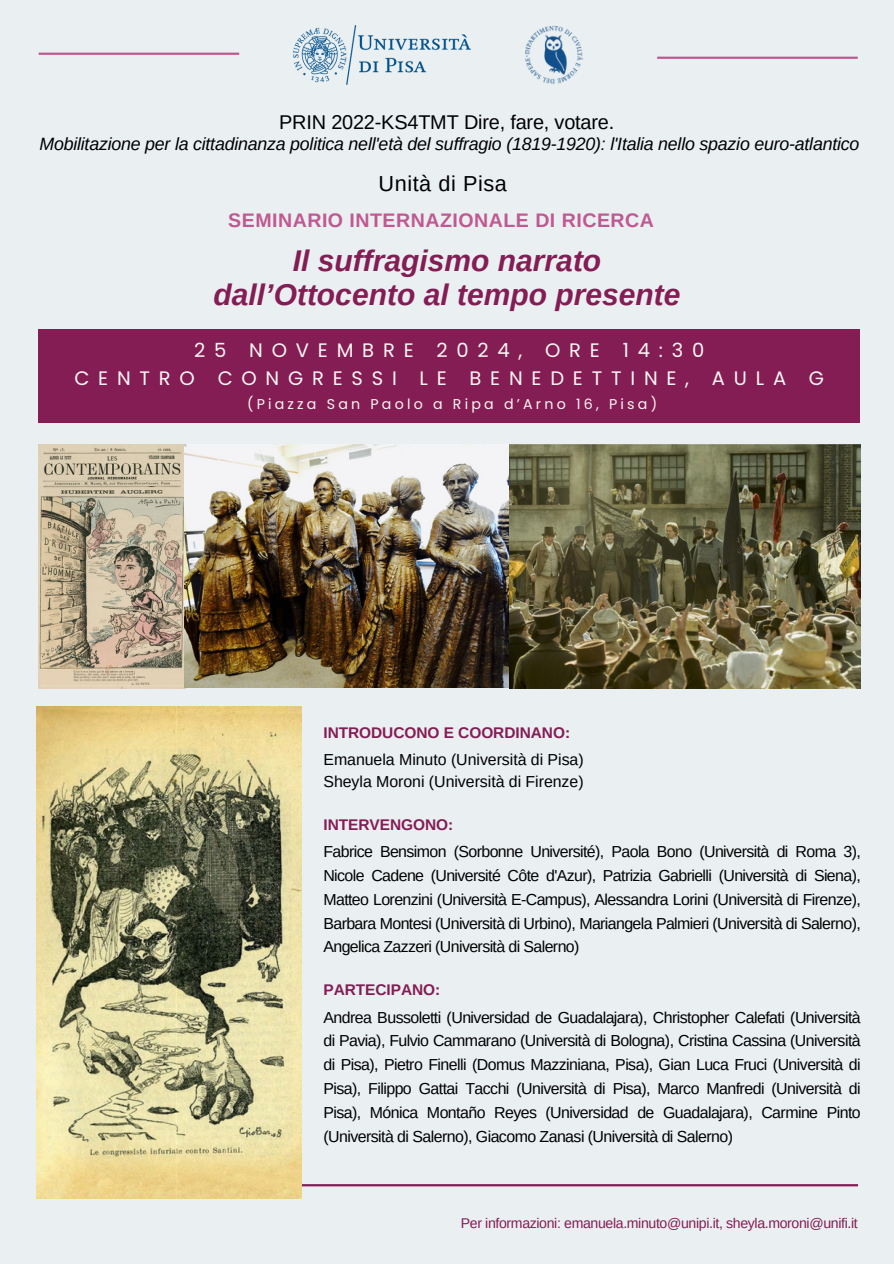
<style>
.page{position:relative;width:894px;height:1264px;background:#fff}
.page>*{position:absolute;margin:0;border:0;box-sizing:border-box;transform-origin:0 0}
.t1{font:italic 700 30px/33.8px "Arimo";color:#831d54;text-align:center}
.t2{font:21.75px "Arimo";letter-spacing:.025em;color:#000}
.t3{font:19.95px "Arimo";letter-spacing:-.01em;color:#000}
.t4{font:19.5px/27.2px "Poppins";letter-spacing:.45em;color:#fdf6f2;text-align:center}
.t5{font:700 19.5px "Arimo";letter-spacing:.025em;color:#c05991}
.t6{font:italic 17.85px "Arimo";letter-spacing:-.01em;color:#000}
.t7{font:15.9px/23.9px "Arimo";letter-spacing:-.035em;color:#000;text-align:justify}
.t8{font:15.9px "Arimo";letter-spacing:-.005em;color:#000}
.t9{font:700 15.45px "Arimo";letter-spacing:-.005em;color:#831d54}
.t10{font:14.25px "Poppins";letter-spacing:.225em;color:#fdf6f2}
.t11{font:14.1px "Arimo";letter-spacing:-.025em;color:#831d54}
</style>
<div class="page">
<div style="left:0;top:0;width:893px;height:1263px;background:#eaeff2"></div>
<div style="left:38px;top:329px;width:821px;height:94px;background:#831d54"></div>
<hr style="left:657px;top:57px;width:200px;height:2px;background:#c05991">
<img style="left:294px;top:25px;width:176px;height:60px">
<img style="left:525px;top:25px;width:58px;height:59px">
<hr style="left:39px;top:53px;width:200px;height:2px;background:#c05991">
<img style="left:39px;top:444px;width:821px;height:245px">
<hr style="left:67px;top:1184px;width:790px;height:2px;background:#831d54">
<img style="left:36px;top:706px;width:266px;height:491px">
<p class="t3" style="left:279px;top:111px;width:336px">PRIN 2022-KS4TMT Dire, fare, votare.</p>
<p class="t6" style="left:39px;top:133px;width:821px">Mobilitazione per la cittadinanza politica nell'età del suffragio (1819-1920): l'Italia nello spazio euro-atlantico</p>
<p class="t2" style="left:378px;top:172px;width:130px">Unità di Pisa</p>
<p class="t5" style="left:228px;top:209px;width:427px">SEMINARIO INTERNAZIONALE DI RICERCA</p>
<h6 class="t1" style="left:213px;top:244px;width:468px">Il suffragismo narrato dall’Ottocento al tempo presente</h6>
<p class="t4" style="left:74px;top:337px;width:751px">25 NOVEMBRE 2024, ORE 14:30<br>CENTRO CONGRESSI LE BENEDETTINE, AULA G</p>
<p class="t10" style="left:247px;top:394px;width:411px">(Piazza San Paolo a Ripa d’Arno 16, Pisa)</p>
<p class="t9" style="left:323px;top:723px;width:248px">INTRODUCONO E COORDINANO:</p>
<p class="t8" style="left:323px;top:750px;width:262px">Emanuela Minuto (Università di Pisa)</p>
<p class="t8" style="left:323px;top:772px;width:261px">Sheyla Moroni (Università di Firenze)</p>
<p class="t9" style="left:323px;top:816px;width:131px">INTERVENGONO:</p>
<h6 class="t7" style="left:323px;top:839px;width:538px">Fabrice Bensimon (Sorbonne Université), Paola Bono (Università di Roma 3), Nicole Cadene (Université Côte d'Azur), Patrizia Gabrielli (Università di Siena), Matteo Lorenzini (Università E-Campus), Alessandra Lorini (Università di Firenze), Barbara Montesi (Università di Urbino), Mariangela Palmieri (Università di Salerno), Angelica Zazzeri (Università di Salerno)</h6>
<p class="t9" style="left:323px;top:981px;width:118px">PARTECIPANO:</p>
<p class="t7" style="left:323px;top:1005px;width:538px">Andrea Bussoletti (Universidad de Guadalajara), Christopher Calefati (Università di Pavia), Fulvio Cammarano (Università di Bologna), Cristina Cassina (Università di Pisa), Pietro Finelli (Domus Mazziniana, Pisa), Gian Luca Fruci (Università di Pisa), Filippo Gattai Tacchi (Università di Pisa), Marco Manfredi (Università di Pisa), Mónica Montaño Reyes (Universidad de Guadalajara), Carmine Pinto (Università di Salerno), Giacomo Zanasi (Università di Salerno)</p>
<h6 class="t11" style="left:460px;top:1215px;width:398px">Per informazioni: emanuela.minuto@unipi.it, sheyla.moroni@unifi.it</h6>
</div>
